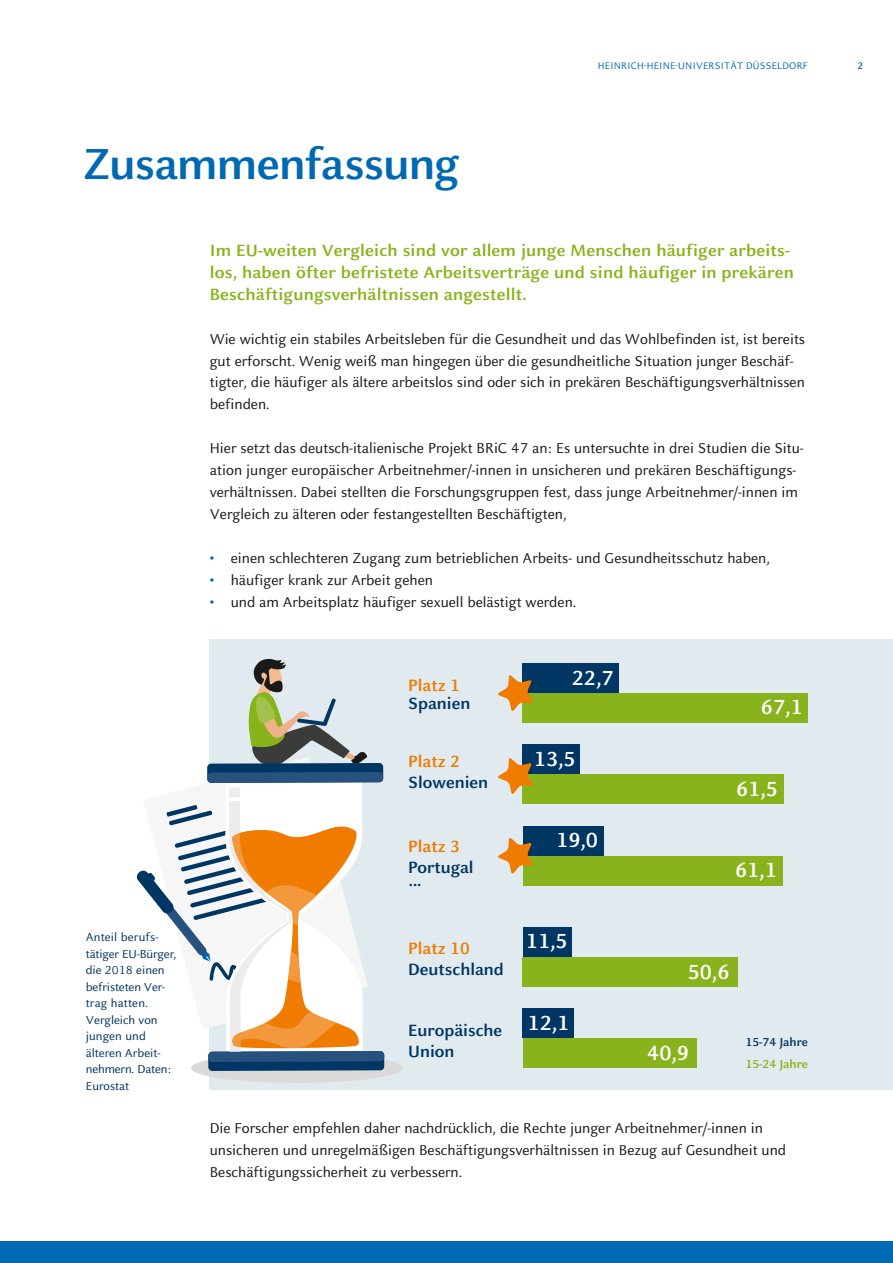
<style>
.page{position:relative;width:893px;height:1263px;background:#fff}
.page>*{position:absolute;margin:0;border:0;box-sizing:border-box;transform-origin:0 0}
.t1{font:700 48px "HHU Celeste Sans";letter-spacing:-.02em;color:#0069b4}
.t2{font:700 22.5px "HHU Celeste Sans";color:#fff}
.t3{font:700 18px/21.9px "HHU Celeste Sans";letter-spacing:.01em;color:#89b31c}
.t4{font:700 18px/21px "HHU Celeste Sans";color:#003663}
.t5{font:700 18px "HHU Celeste Sans";color:#ef7c00}
.t6{font:15.75px/21.9px "HHU Celeste Sans";color:#1a1a18}
.t7{font:12.75px/16.5px "HHU Celeste Sans";color:#003663}
.t8{font:700 12.75px "HHU Celeste Sans";color:#003663}
.t9{font:700 12.75px "HHU Celeste Sans";color:#89b31c}
.t10{font:10.5px "HHU Celeste Sans";letter-spacing:.02em;color:#0069b4}
.t11{font:700 10.5px "HHU Celeste Sans";color:#0069b4}
.s1{font-weight:700;color:#0069b4}
</style>
<div class="page">
<div style="left:210px;top:639px;width:683px;height:451px;background:#e0eaef"></div>
<div style="left:523px;top:693px;width:285px;height:30px;background:#89b31c"></div>
<div style="left:523px;top:774px;width:261px;height:30px;background:#89b31c"></div>
<div style="left:523px;top:856px;width:259px;height:29px;background:#89b31c"></div>
<div style="left:523px;top:1038px;width:173px;height:30px;background:#89b31c"></div>
<div style="left:523px;top:957px;width:215px;height:29px;background:#89b31c"></div>
<div style="left:523px;top:663px;width:96px;height:30px;background:#003663"></div>
<div style="left:523px;top:744px;width:57px;height:30px;background:#003663"></div>
<div style="left:523px;top:826px;width:80px;height:29px;background:#003663"></div>
<div style="left:523px;top:1008px;width:51px;height:30px;background:#003663"></div>
<div style="left:523px;top:927px;width:48px;height:29px;background:#003663"></div>
<svg style="left:498px;top:675px;width:35px;height:36px"></svg>
<svg style="left:498px;top:758px;width:35px;height:36px"></svg>
<svg style="left:498px;top:838px;width:35px;height:36px"></svg>
<div style="left:191px;top:1053px;width:212px;height:30px;background:#dadada;border-radius:50%"></div>
<svg style="left:136px;top:658px;width:248px;height:413px"></svg>
<div style="left:0;top:1242px;width:893px;height:21px;background:#0069b4"></div>
<h1 class="t1" style="left:83px;top:133px;width:378px">Zusammenfassung</h1>
<p class="t10" style="left:598px;top:59px;width:212px">HEINRICH-HEINE-UNIVERSITÄT DÜSSELDORF</p>
<p class="t11" style="left:857px;top:59px;width:7px">2</p>
<p class="t3" style="left:210px;top:239px;width:586px">Im EU-weiten Vergleich sind vor allem junge Menschen häufiger arbeits&shy;los, haben öfter befristete Arbeitsverträge und sind häufiger in prekären<br>Beschäftigungsverhältnissen angestellt.</p>
<p class="t6" style="left:210px;top:327px;width:597px">Wie wichtig ein stabiles Arbeitsleben für die Gesundheit und das Wohlbefinden ist, ist bereits gut erforscht. Wenig weiß man hingegen über die gesundheitliche Situation junger Beschäf&shy;tigter, die häufiger als ältere arbeitslos sind oder sich in prekären Beschäftigungsverhältnissen befinden.</p>
<p class="t6" style="left:210px;top:437px;width:595px">Hier setzt das deutsch-italienische Projekt BRiC 47 an: Es untersuchte in drei Studien die Situ&shy;ation junger europäischer Arbeitnehmer/-innen in unsicheren und prekären Beschäftigungs&shy;verhältnissen. Dabei stellten die Forschungsgruppen fest, dass junge Arbeitnehmer/-innen im Vergleich zu älteren oder festangestellten Beschäftigten,</p>
<p class="t6" style="left:210px;top:547px;width:562px"><span class="s1">•</span> einen schlechteren Zugang zum betrieblichen Arbeits- und Gesundheitsschutz haben,</p>
<p class="t6" style="left:210px;top:569px;width:225px"><span class="s1">•</span> häufiger krank zur Arbeit gehen</p>
<p class="t6" style="left:210px;top:590px;width:368px"><span class="s1">•</span> und am Arbeitsplatz häufiger sexuell belästigt werden.</p>
<p class="t7" style="left:86px;top:928px;width:92px">Anteil berufs&shy;tätiger EU-Bürger, die 2018 einen befristeten Ver&shy;trag hatten.<br>Vergleich von jungen und älteren Arbeit&shy;nehmern. Daten:<br>Eurostat</p>
<p class="t5" style="left:408px;top:674px;width:53px">Platz 1</p>
<p class="t4" style="left:408px;top:692px;width:64px">Spanien</p>
<p class="t5" style="left:408px;top:750px;width:53px">Platz 2</p>
<p class="t4" style="left:408px;top:771px;width:81px">Slowenien</p>
<p class="t5" style="left:408px;top:835px;width:53px">Platz 3</p>
<p class="t4" style="left:408px;top:856px;width:67px">Portugal</p>
<p class="t4" style="left:409px;top:869px;width:14px">...</p>
<p class="t5" style="left:408px;top:936px;width:63px">Platz 10</p>
<p class="t4" style="left:408px;top:958px;width:97px">Deutschland</p>
<p class="t4" style="left:408px;top:1019px;width:95px">Europäische<br>Union</p>
<h2 class="t2" style="left:572px;top:663px;width:43px">22,7</h2>
<h2 class="t2" style="left:534px;top:745px;width:43px">13,5</h2>
<h2 class="t2" style="left:556px;top:826px;width:43px">19,0</h2>
<h2 class="t2" style="left:526px;top:927px;width:43px">11,5</h2>
<h2 class="t2" style="left:527px;top:1008px;width:43px">12,1</h2>
<h2 class="t2" style="left:761px;top:692px;width:43px">67,1</h2>
<h2 class="t2" style="left:736px;top:774px;width:43px">61,5</h2>
<h2 class="t2" style="left:735px;top:856px;width:43px">61,1</h2>
<h2 class="t2" style="left:688px;top:957px;width:43px">50,6</h2>
<h2 class="t2" style="left:647px;top:1039px;width:43px">40,9</h2>
<p class="t8" style="left:745px;top:1034px;width:64px">15-74 Jahre</p>
<p class="t9" style="left:745px;top:1056px;width:64px">15-24 Jahre</p>
<p class="t6" style="left:210px;top:1117px;width:578px">Die Forscher empfehlen daher nachdrücklich, die Rechte junger Arbeitnehmer/-innen in unsicheren und unregelmäßigen Beschäftigungsverhältnissen in Bezug auf Gesundheit und<br>Beschäftigungssicherheit zu verbessern.</p>
</div>
